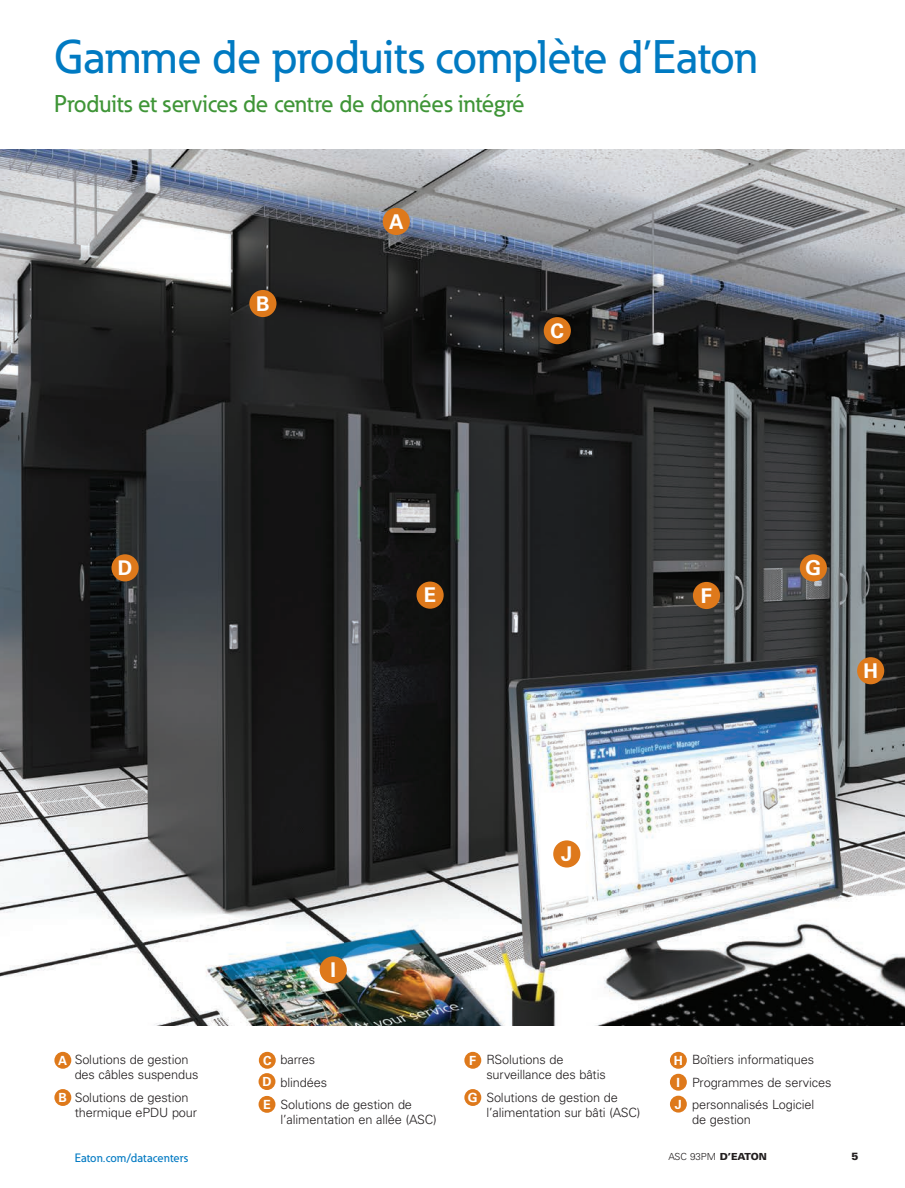
<style>
.page{position:relative;width:905px;height:1188px;background:#fff}
.page>*{position:absolute;margin:0;border:0;box-sizing:border-box;transform-origin:0 0}
.t1{font:500 46.5px "Eaton";color:#007ac2}
.t2{font:500 24px "Eaton";letter-spacing:-.005em;color:#3f9537}
.t3{font:300 12.75px/15px "Univers LT Std";letter-spacing:-.01em;color:#231f20}
.t4{font:700 12.6px/21.9px "Univers LT Std";color:#fff}
.t5{font:500 12px "Eaton";letter-spacing:.02em;color:#0079c2}
.t6{font:900 10.5px "Univers LT Std";color:#231f20}
.t7{font:300 9.75px "Univers LT Std";color:#231f20}
.s1{font-weight:900}
</style>
<div class="page">
<img style="left:0;top:149px;width:904px;height:876px">
<div style="left:382px;top:208px;width:28px;height:27px;background:#de791b;border-radius:50%"></div>
<div style="left:249px;top:290px;width:27px;height:27px;background:#de791b;border-radius:50%"></div>
<div style="left:543px;top:317px;width:28px;height:27px;background:#de791b;border-radius:50%"></div>
<div style="left:111px;top:554px;width:28px;height:28px;background:#de791b;border-radius:50%"></div>
<div style="left:319px;top:956px;width:28px;height:28px;background:#de791b;border-radius:50%"></div>
<div style="left:553px;top:840px;width:27px;height:28px;background:#de791b;border-radius:50%"></div>
<div style="left:416px;top:582px;width:27px;height:27px;background:#de791b;border-radius:50%"></div>
<div style="left:692px;top:582px;width:28px;height:27px;background:#de791b;border-radius:50%"></div>
<div style="left:799px;top:554px;width:28px;height:28px;background:#de791b;border-radius:50%"></div>
<div style="left:857px;top:657px;width:27px;height:27px;background:#de791b;border-radius:50%"></div>
<div style="left:54px;top:1052px;width:17px;height:17px;background:#de791b;border-radius:50%"></div>
<div style="left:54px;top:1089px;width:17px;height:17px;background:#de791b;border-radius:50%"></div>
<div style="left:259px;top:1052px;width:17px;height:17px;background:#de791b;border-radius:50%"></div>
<div style="left:464px;top:1052px;width:17px;height:17px;background:#de791b;border-radius:50%"></div>
<div style="left:464px;top:1089px;width:17px;height:17px;background:#de791b;border-radius:50%"></div>
<div style="left:258px;top:1073px;width:17px;height:17px;background:#de791b;border-radius:50%"></div>
<div style="left:258px;top:1096px;width:17px;height:17px;background:#de791b;border-radius:50%"></div>
<div style="left:670px;top:1052px;width:16px;height:17px;background:#de791b;border-radius:50%"></div>
<div style="left:670px;top:1074px;width:16px;height:17px;background:#de791b;border-radius:50%"></div>
<div style="left:670px;top:1096px;width:16px;height:17px;background:#de791b;border-radius:50%"></div>
<h1 class="t1" style="left:54px;top:29px;width:704px">Gamme de produits complète d’Eaton</h1>
<h2 class="t2" style="left:54px;top:89px;width:472px">Produits et services de centre de données intégré</h2>
<p class="t3" style="left:75px;top:1052px;width:125px">Solutions de gestion des câbles suspendus</p>
<p class="t3" style="left:75px;top:1090px;width:124px">Solutions de gestion thermique ePDU pour</p>
<p class="t4" style="left:58px;top:1049px;width:11px">A</p>
<p class="t4" style="left:59px;top:1087px;width:10px">B</p>
<p class="t5" style="left:75px;top:1150px;width:115px">Eaton.com/datacenters</p>
<p class="t3" style="left:280px;top:1049px;width:133px;line-height:22.5px">barres<br>blindées<br>Solutions de gestion de</p>
<p class="t3" style="left:280px;top:1112px;width:158px">l’alimentation en allée (ASC)</p>
<p class="t4" style="left:263px;top:1049px;width:10px">C</p>
<p class="t4" style="left:469px;top:1049px;width:9px">F</p>
<p class="t4" style="left:468px;top:1087px;width:11px">G</p>
<p class="t4" style="left:262px;top:1070px;width:11px;line-height:22.8px">D<br>E</p>
<p class="t3" style="left:486px;top:1052px;width:121px">RSolutions de surveillance des bâtis</p>
<p class="t3" style="left:486px;top:1090px;width:156px">Solutions de gestion de l’alimentation sur bâti (ASC)</p>
<p class="t4" style="left:673px;top:1049px;width:11px">H<br>I<br>J</p>
<p class="t3" style="left:692px;top:1049px;width:141px;line-height:22.5px">Boîtiers informatiques<br>Programmes de services personnalisés Logiciel</p>
<p class="t3" style="left:692px;top:1112px;width:60px">de gestion</p>
<p class="t7" style="left:668px;top:1151px;width:100px">ASC 93PM <span class="s1">D’EATON</span></p>
<p class="t6" style="left:851px;top:1150px;width:9px">5</p>
</div>
